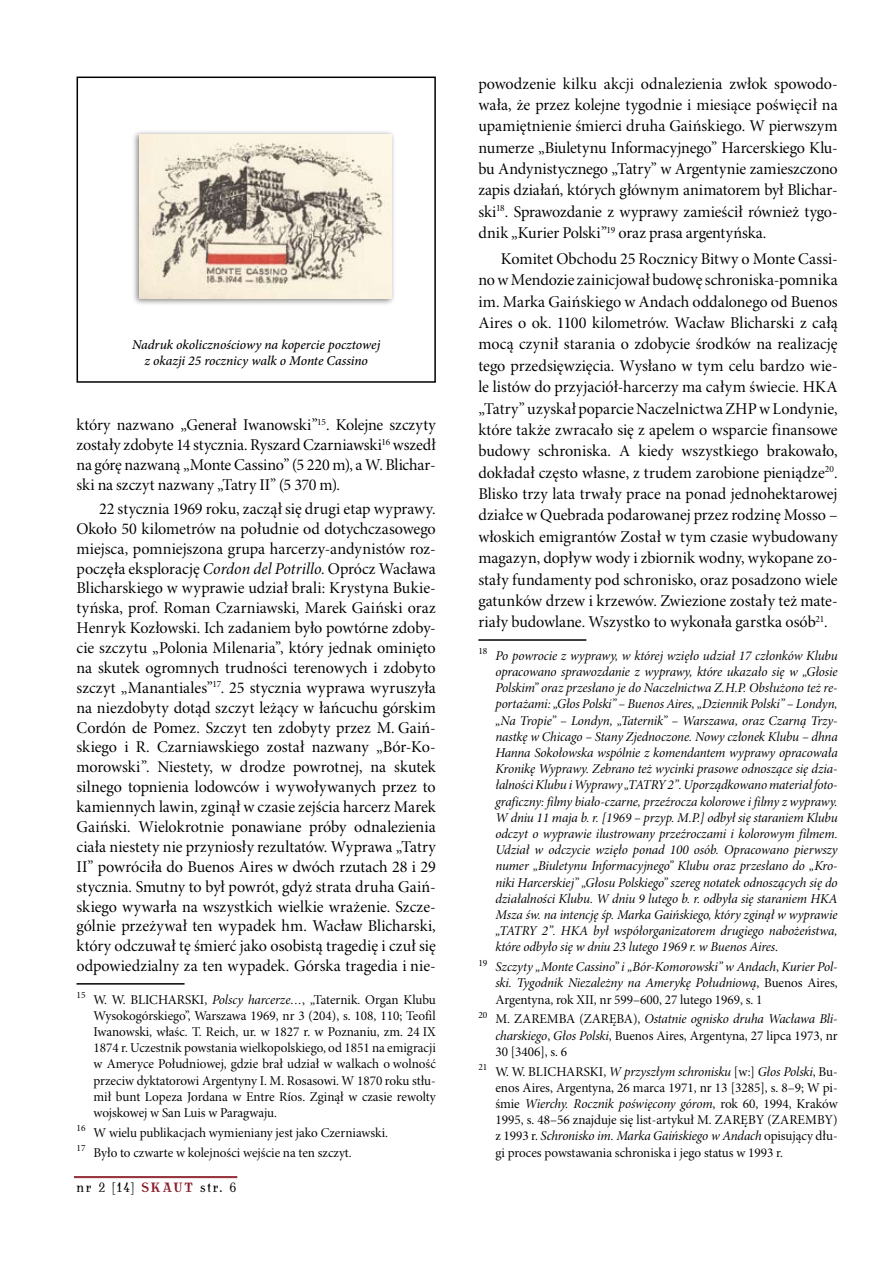
<style>
.page{position:relative;width:893px;height:1263px;background:#fff}
.page>*{position:absolute;margin:0;border:0;box-sizing:border-box;transform-origin:0 0}
.t1{font:16.5px/20px "Minion Pro Subh";color:#000;text-align:justify}
.t2{font:13.5px/16.2px "Minion Pro It Subh";letter-spacing:-.01em;color:#000;text-align:justify}
.t3{font:13.5px/16.2px "Minion Pro Subh";color:#000}
.t4{font:italic 500 13.5px/16.2px "Minion Pro";letter-spacing:-.005em;color:#000;text-align:center}
.t5{font:13.5px "Antykwa Torunska Cond";letter-spacing:.125em;color:#000}
.s1{font-family:"Minion Pro It Subh"}
.s2{font-weight:700;color:#891b28}
.s3{font-family:"Minion Pro Subh"}
</style>
<div class="page">
<hr style="left:74px;top:1176px;width:163px;height:1px;background:#891e28">
<hr style="left:74px;top:1177px;width:163px;height:1px;background:#891e28">
<hr style="left:77px;top:983px;width:108px;height:1px;background:#000">
<hr style="left:478px;top:639px;width:108px;height:2px;background:#000">
<div style="left:77px;top:77px;width:359px;height:306px;border:2px solid #000"></div>
<div style="left:131px;top:129px;width:271px;height:183px;background:#000;opacity:.5"></div>
<img style="left:139px;top:134px;width:252px;height:165px">
<p class="t4" style="left:132px;top:336px;width:250px">Nadruk okolicznościowy na kopercie pocztowej z okazji 25 rocznicy walk o Monte Cassino</p>
<p class="t1" style="left:77px;top:415px;width:361px">który nazwano „Generał Iwanowski”<sup>15</sup>. Kolejne szczyty zostały zdobyte 14 stycznia. Ryszard Czarniawski<sup>16</sup> wszedł na górę nazwaną „Monte Cassino” (5 220 m), a W. Blichar&shy;ski na szczyt nazwany „Tatry II” (5 370 m).</p>
<p class="t1" style="left:77px;top:499px;width:361px;text-indent:22px">22 stycznia 1969 roku, zaczął się drugi etap wyprawy.<br>Około 50 kilometrów na południe od dotychczasowego miejsca, pomniejszona grupa harcerzy-andynistów roz&shy;poczęła eksplorację <span class="s1">Cordon del Potrillo</span>. Oprócz Wacława Blicharskiego w wyprawie udział brali: Krystyna Bukie&shy;tyńska, prof. Roman Czarniawski, Marek Gaiński oraz Henryk Kozłowski. Ich zadaniem było powtórne zdoby&shy;cie szczytu „Polonia Milenaria”, który jednak ominięto na skutek ogromnych trudności terenowych i zdobyto szczyt „Manantiales”<sup>17</sup>. 25 stycznia wyprawa wyruszyła na niezdobyty dotąd szczyt leżący w łańcuchu górskim Cordón de Pomez. Szczyt ten zdobyty przez M. Gaiń&shy;skiego i R. Czarniawskiego został nazwany „Bór-Ko&shy;morowski”. Niestety, w drodze powrotnej, na skutek silnego topnienia lodowców i wywoływanych przez to kamiennych lawin, zginął w czasie zejścia harcerz Marek Gaiński. Wielokrotnie ponawiane próby odnalezienia ciała niestety nie przyniosły rezultatów. Wyprawa „Tatry II” powróciła do Buenos Aires w dwóch rzutach 28 i 29 stycznia. Smutny to był powrót, gdyż strata druha Gaiń&shy;skiego wywarła na wszystkich wielkie wrażenie. Szcze&shy;gólnie przeżywał ten wypadek hm. Wacław Blicharski, który odczuwał tę śmierć jako osobistą tragedię i czuł się odpowiedzialny za ten wypadek. Górska tragedia i nie-</p>
<p class="t3" style="left:94px;top:992px;width:344px;text-align:justify;text-indent:-17px"><sup>15</sup> W. W. BLICHARSKI, <span class="s1">Polscy harcerze…</span>, „Taternik. Organ Klubu Wysokogórskiego”, Warszawa 1969, nr 3 (204), s. 108, 110; Teofil Iwanowski, właśc. T. Reich, ur. w 1827 r. w Poznaniu, zm. 24 IX 1874 r. Uczestnik powstania wielkopolskiego, od 1851 na emigracji w Ameryce Południowej, gdzie brał udział w walkach o wolność przeciw dyktatorowi Argentyny I. M. Rosasowi. W 1870 roku stłu&shy;mił bunt Lopeza Jordana w Entre Ríos. Zginął w czasie rewolty wojskowej w San Luis w Paragwaju.</p>
<p class="t3" style="left:77px;top:1123px;width:313px;line-height:19.8px"><sup>16</sup> W wielu publikacjach wymieniany jest jako Czerniawski.<br><sup>17</sup> Było to czwarte w kolejności wejście na ten szczyt.</p>
<p class="t5" style="left:77px;top:1177px;width:161px">nr 2 [14] <span class="s2">SKAUT</span> str. 6</p>
<p class="t1" style="left:478px;top:73px;width:361px;line-height:21.5px">powodzenie kilku akcji odnalezienia zwłok spowodo&shy;wała, że przez kolejne tygodnie i miesiące poświęcił na upamiętnienie śmierci druha Gaińskiego. W pierwszym numerze „Biuletynu Informacyjnego” Harcerskiego Klu&shy;bu Andynistycznego „Tatry” w Argentynie zamieszczono zapis działań, których głównym animatorem był Blichar&shy;ski<sup>18</sup>. Sprawozdanie z wyprawy zamieścił również tygo&shy;dnik „Kurier Polski”<sup>19</sup> oraz prasa argentyńska.</p>
<p class="t1" style="left:478px;top:248px;width:361px;line-height:21.5px;text-indent:22px">Komitet Obchodu 25 Rocznicy Bitwy o Monte Cassi&shy;no w Mendozie zainicjował budowę schroniska-pomnika im. Marka Gaińskiego w Andach oddalonego od Buenos Aires o ok. 1100 kilometrów. Wacław Blicharski z całą mocą czynił starania o zdobycie środków na realizację tego przedsięwzięcia. Wysłano w tym celu bardzo wie&shy;le listów do przyjaciół-harcerzy ma całym świecie. HKA „Tatry” uzyskał poparcie Naczelnictwa ZHP w Londynie, które także zwracało się z apelem o wsparcie finansowe budowy schroniska. A kiedy wszystkiego brakowało, dokładał często własne, z trudem zarobione pieniądze<sup>20</sup>.<br>Blisko trzy lata trwały prace na ponad jednohektarowej działce w Quebrada podarowanej przez rodzinę Mosso – włoskich emigrantów Został w tym czasie wybudowany magazyn, dopływ wody i zbiornik wodny, wykopane zo&shy;stały fundamenty pod schronisko, oraz posadzono wiele gatunków drzew i krzewów. Zwiezione zostały też mate&shy;riały budowlane. Wszystko to wykonała garstka osób<sup>21</sup>.</p>
<p class="t2" style="left:495px;top:648px;width:344px;text-indent:-17px"><sup>18</sup> Po powrocie z wyprawy, w której wzięło udział 17 członków Klubu opracowano sprawozdanie z wyprawy, które ukazało się w „Głosie Polskim” oraz przesłano je do Naczelnictwa Z.H.P. Obsłużono też re&shy;portażami: „Głos Polski” – Buenos Aires, „Dziennik Polski” – Londyn, „Na Tropie” – Londyn, „Taternik” – Warszawa, oraz Czarną Trzy&shy;nastkę w Chicago – Stany Zjednoczone. Nowy członek Klubu – dhna Hanna Sokołowska wspólnie z komendantem wyprawy opracowała Kronikę Wyprawy. Zebrano też wycinki prasowe odnoszące się dzia&shy;łalności Klubu i Wyprawy „TATRY 2”. Uporządkowano materiał foto&shy;graficzny: filmy biało-czarne, przeźrocza kolorowe i filmy z wyprawy.<br>W dniu 11 maja b. r. [1969 – przyp. M.P.] odbył się staraniem Klubu odczyt o wyprawie ilustrowany przeźroczami i kolorowym filmem.<br>Udział w odczycie wzięło ponad 100 osób. Opracowano pierwszy numer „Biuletynu Informacyjnego” Klubu oraz przesłano do „Kro&shy;niki Harcerskiej” „Głosu Polskiego” szereg notatek odnoszących się do działalności Klubu. W dniu 9 lutego b. r. odbyła się staraniem HKA Msza św. na intencję śp. Marka Gaińskiego, który zginął w wyprawie „TATRY 2”. HKA był współorganizatorem drugiego nabożeństwa, które odbyło się w dniu 23 lutego 1969 r. w Buenos Aires<span class="s3">.</span></p>
<p class="t2" style="left:478px;top:959px;width:361px;text-align:right"><sup>19</sup> Szczyty „Monte Cassino” i „Bór-Komorowski” w Andach<span class="s3">,</span> Kurier Pol&shy;ski. Tygodnik Niezależny na Amerykę Południową<span class="s3">, Buenos Aires,</span></p>
<p class="t3" style="left:495px;top:992px;width:269px">Argentyna, rok XII, nr 599–600, 27 lutego 1969, s. 1</p>
<p class="t2" style="left:478px;top:1011px;width:361px"><sup>20</sup> <span class="s3">M. ZAREMBA (ZARĘBA),</span> Ostatnie ognisko druha Wacława Bli-</p>
<p class="t3" style="left:495px;top:1028px;width:344px"><span class="s1">charskiego</span>, <span class="s1">Głos Polski</span>, Buenos Aires, Argentyna, 27 lipca 1973, nr<br>30 [3406], s. 6</p>
<p class="t2" style="left:478px;top:1064px;width:361px"><sup>21</sup> <span class="s3">W. W. Blic harski ,</span> W przyszłym schronisku <span class="s3">[w:]</span> Głos Polski<span class="s3">, Bu-</span></p>
<p class="t3" style="left:495px;top:1080px;width:344px">enos Aires, Argentyna, 26 marca 1971, nr 13 [3285], s. 8–9; W pi-</p>
<p class="t2" style="left:495px;top:1096px;width:344px"><span class="s3">śmie</span> Wierchy. Rocznik poświęcony górom<span class="s3">, rok 60, 1994, Kraków</span></p>
<p class="t3" style="left:495px;top:1112px;width:312px">1995, s. 48–56 znajduje się list-artykuł M. Zaręby (Zaremb</p>
<p class="t3" style="left:825px;top:1112px;width:14px">y)</p>
<p class="t2" style="left:495px;top:1128px;width:344px"><span class="s3">z 1993 r.</span> Schronisko im. Marka Gaińskiego w Andach <span class="s3">opisujący dłu-</span></p>
<p class="t3" style="left:495px;top:1145px;width:289px">gi proces powstawania schroniska i jego status w 1993 r.</p>
</div>
